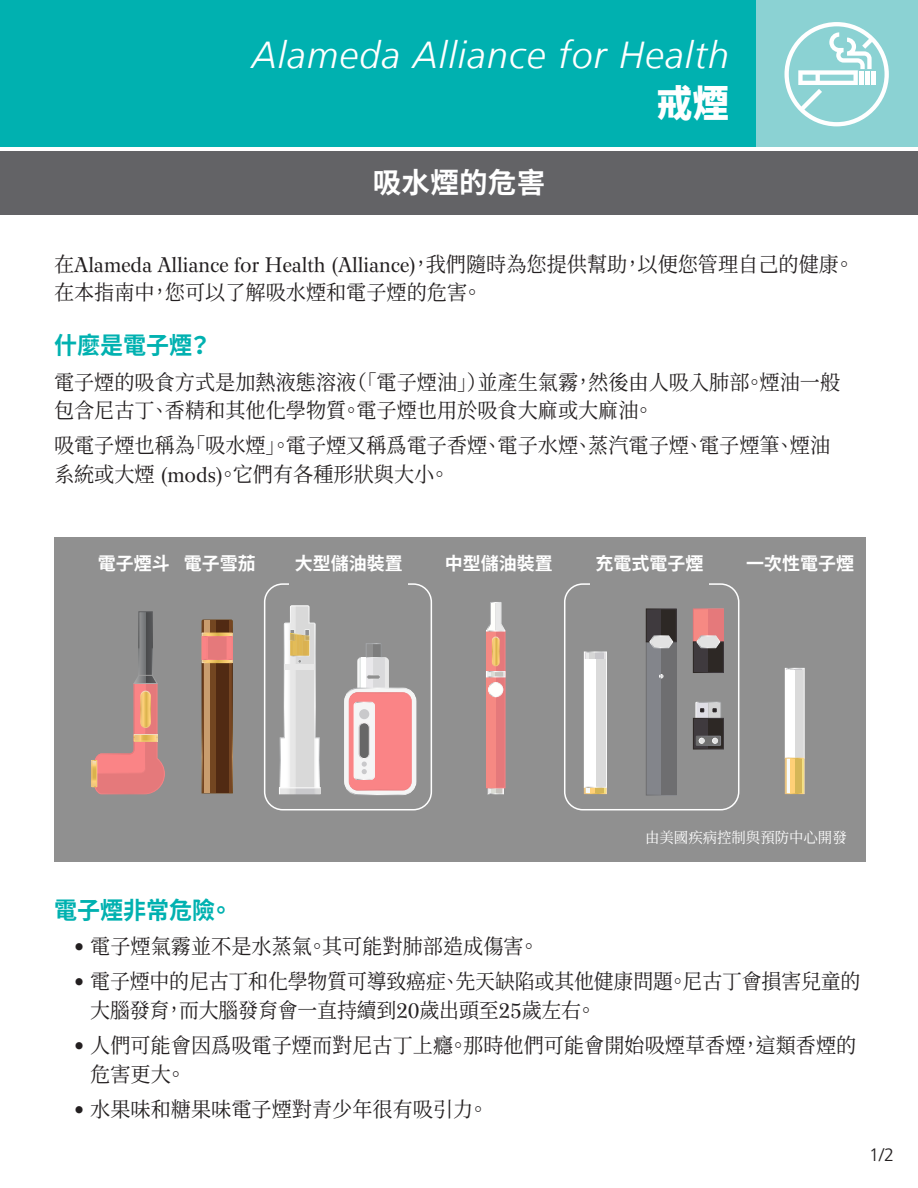
<style>
.page{position:relative;width:918px;height:1188px;background:#fff}
.page>*{position:absolute;margin:0;border:0;box-sizing:border-box;transform-origin:0 0}
.t1{font:900 43.05px "Noto Sans CJ Ktc";color:#fff}
.t2{font:italic 300 37.5px "Frutiger LT Com";letter-spacing:.03em;color:#fff}
.t3{font:900 37.5px "Noto Sans CJ Ktc";color:#fff;scale:.96 1}
.t4{font:700 28.5px "Noto Sans CJ Ktc";letter-spacing:.01em;color:#fff}
.Body_Text{font:700 24px "Noto Sans CJ Ktc";color:#00b1b0;scale:.96 1}
.Body_Text-2{font:21px/28.5px "Noto Serif CJ Ktc";color:#231f20;scale:.96 1}
.Body_Text-3{font:21px/28.5px "Noto Serif CJ Ktc";color:#231f20;scale:.95 1}
.t5{font:700 18px "Noto Sans CJ Ktc";color:#fff}
.t6{font:300 18px "Frutiger LT Std";color:#231f20}
.Body_Text-4{font:15px "Noto Serif CJ Ktc";color:#fff;scale:.96 1}
.s1{font-family:"Wilke LT Std"}
</style>
<div class="page">
<div style="left:756px;top:0;width:162px;height:147px;background:#8bd2d3"></div>
<div style="left:0;top:0;width:756px;height:147px;background:#00b1b0"></div>
<div style="left:0;top:152px;width:918px;height:63px;background:#636366"></div>
<svg style="left:785px;top:22px;width:104px;height:104px"></svg>
<div style="left:54px;top:537px;width:812px;height:325px;background:#909090"></div>
<svg style="left:92px;top:611px;width:73px;height:184px"></svg>
<svg style="left:201px;top:619px;width:32px;height:175px"></svg>
<div style="left:204px;top:620px;width:6px;height:173px;background:#c99d6e"></div>
<div style="left:210px;top:620px;width:7px;height:173px;background:#734621"></div>
<div style="left:217px;top:620px;width:12px;height:173px;background:#512a13"></div>
<svg style="left:204px;top:635px;width:27px;height:26px"></svg>
<div style="left:207px;top:637px;width:20px;height:22px;background:#e5797b"></div>
<div style="left:227px;top:637px;width:5px;height:22px;background:#fa8486"></div>
<div style="left:202px;top:637px;width:5px;height:22px;background:#fa8486"></div>
<svg style="left:488px;top:788px;width:8px;height:6px"></svg>
<div style="left:496px;top:788px;width:8px;height:6px;background:#c6c3be"></div>
<div style="left:488px;top:788px;width:16px;height:6px;border:1px solid #fff"></div>
<div style="left:486px;top:631px;width:19px;height:157px;background:#e5797b"></div>
<div style="left:486px;top:631px;width:10px;height:157px;background:#f68983"></div>
<svg style="left:486px;top:602px;width:20px;height:64px"></svg>
<div style="left:492px;top:637px;width:7px;height:29px;border:1px solid #fff;border-radius:3px"></div>
<svg style="left:486px;top:673px;width:19px;height:24px"></svg>
<div style="left:486px;top:671px;width:19px;height:6px;border:1px solid #fff"></div>
<div style="left:595px;top:787px;width:9px;height:7px;background:#d5b657"></div>
<svg style="left:586px;top:789px;width:9px;height:3px"></svg>
<div style="left:595px;top:658px;width:11px;height:129px;background:#dadada"></div>
<div style="left:584px;top:658px;width:11px;height:129px;background:#fff"></div>
<div style="left:584px;top:652px;width:11px;height:6px;background:#d6d6d6"></div>
<div style="left:595px;top:652px;width:11px;height:6px;background:#c8c7cb"></div>
<svg style="left:586px;top:654px;width:3px;height:4px"></svg>
<div style="left:584px;top:652px;width:23px;height:136px;border:1px solid #fff"></div>
<div style="left:795px;top:670px;width:9px;height:88px;background:#dadada"></div>
<div style="left:785px;top:670px;width:10px;height:88px;background:#fff"></div>
<div style="left:785px;top:668px;width:20px;height:91px;border:1px solid #fff"></div>
<div style="left:373px;top:644px;width:8px;height:14px;background:#7d7d7d"></div>
<svg style="left:344px;top:657px;width:73px;height:138px;background:#e0acad"></svg>
<div style="left:646px;top:642px;width:15px;height:153px;background:#83858b"></div>
<div style="left:661px;top:642px;width:15px;height:153px;background:#6e6e70"></div>
<div style="left:646px;top:609px;width:15px;height:33px;background:#3f3a3e"></div>
<div style="left:661px;top:609px;width:15px;height:33px;background:#2d2825"></div>
<svg style="left:649px;top:635px;width:25px;height:14px"></svg>
<svg style="left:659px;top:674px;width:4px;height:4px"></svg>
<div style="left:693px;top:609px;width:15px;height:33px;background:#f68983"></div>
<div style="left:708px;top:609px;width:15px;height:33px;background:#e5797b"></div>
<div style="left:693px;top:642px;width:15px;height:31px;background:#3f3a3e"></div>
<div style="left:708px;top:642px;width:15px;height:31px;background:#2d2825"></div>
<svg style="left:696px;top:635px;width:25px;height:13px"></svg>
<svg style="left:696px;top:702px;width:25px;height:16px"></svg>
<div style="left:693px;top:718px;width:15px;height:31px;background:#3f3a3e"></div>
<div style="left:708px;top:718px;width:15px;height:31px;background:#2d2825"></div>
<div style="left:696px;top:736px;width:25px;height:9px;background:#707070"></div>
<div style="left:696px;top:736px;width:25px;height:10px;border:1px solid #fff"></div>
<svg style="left:699px;top:738px;width:6px;height:6px"></svg>
<svg style="left:712px;top:738px;width:6px;height:6px"></svg>
<div style="left:790px;top:758px;width:5px;height:36px;background:#ffd077"></div>
<div style="left:795px;top:758px;width:7px;height:36px;background:#d5b657"></div>
<hr style="left:802px;top:758px;width:2px;height:36px;background:#f3e083">
<hr style="left:787px;top:758px;width:3px;height:36px;background:#f8fbfb">
<svg style="left:281px;top:790px;width:37px;height:2px"></svg>
<div style="left:279px;top:788px;width:41px;height:6px;border:1px solid #fff"></div>
<svg style="left:280px;top:605px;width:40px;height:184px"></svg>
<div style="left:264px;top:583px;width:168px;height:227px;border:2px solid #fff;border-radius:18px"></div>
<div style="left:564px;top:583px;width:175px;height:227px;border:2px solid #fff;border-radius:18px"></div>
<div style="left:290px;top:556px;width:118px;height:46px;background:#909090"></div>
<div style="left:590px;top:556px;width:119px;height:46px;background:#909090"></div>
<p class="t2" style="left:252px;top:32px;width:479px">Alameda Alliance for Health</p>
<p class="t1" style="left:558px;top:43px;width:173px">健康無恙</p>
<p class="t3" style="left:657px;top:82px;width:77px">戒煙</p>
<p class="t4" style="left:373px;top:167px;width:174px">吸水煙的危害</p>
<p class="Body_Text-2" style="left:54px;top:250px;width:835px">在<span class="s1">Alameda Alliance for Health (Alliance)</span>，我們隨時為您提供幫助，以便您管理自己的健康。在本指南中，您可以了解吸水煙和電子煙的危害。</p>
<p class="Body_Text" style="left:54px;top:332px;width:166px">什麼是電子煙？</p>
<p class="Body_Text-2" style="left:54px;top:368px;width:820px">電子煙的吸食方式是加熱液態溶液（「電子煙油」）並產生氣霧，然後由人吸入肺部。煙油一般包含尼古丁、香精和其他化學物質。電子煙也用於吸食大麻或大麻油。</p>
<p class="Body_Text-2" style="left:54px;top:432px;width:810px">吸電子煙也稱為「吸水煙」。電子煙又稱爲電子香煙、電子水煙、蒸汽電子煙、電子煙筆、煙油系統或大煙 <span class="s1">(mods)</span>。它們有各種形狀與大小。</p>
<p class="t5" style="left:295px;top:554px;width:109px">大型儲油裝置</p>
<p class="t5" style="left:596px;top:554px;width:109px">充電式電子煙</p>
<p class="t5" style="left:98px;top:554px;width:73px">電子煙斗</p>
<p class="t5" style="left:184px;top:554px;width:73px">電子雪茄</p>
<p class="t5" style="left:445px;top:554px;width:109px">中型儲油裝置</p>
<p class="t5" style="left:746px;top:554px;width:109px">一次性電子煙</p>
<p class="Body_Text-4" style="left:645px;top:829px;width:211px">由美國疾病控制與預防中心開發</p>
<p class="Body_Text" style="left:54px;top:897px;width:188px">電子煙非常危險。</p>
<p class="Body_Text-2" style="left:74px;top:933px;width:485px"><span class="s1">•</span> 電子煙氣霧並不是水蒸氣。其可能對肺部造成傷害。</p>
<p class="Body_Text-3" style="left:90px;top:968px;width:812px;text-indent:-16px"><span class="s1">•</span> 電子煙中的尼古丁和化學物質可導致癌症、先天缺陷或其他健康問題。尼古丁會損害兒童的大腦發育，而大腦發育會一直持續到<span class="s1">20</span>歲出頭至<span class="s1">25</span>歲左右。</p>
<p class="Body_Text-2" style="left:90px;top:1032px;width:799px;text-indent:-16px"><span class="s1">•</span> 人們可能會因爲吸電子煙而對尼古丁上癮。那時他們可能會開始吸煙草香煙，這類香煙的危害更大。</p>
<p class="Body_Text-2" style="left:74px;top:1095px;width:433px"><span class="s1">•</span> 水果味和糖果味電子煙對青少年很有吸引力。</p>
<p class="t6" style="left:869px;top:1145px;width:27px">1/2</p>
</div>
